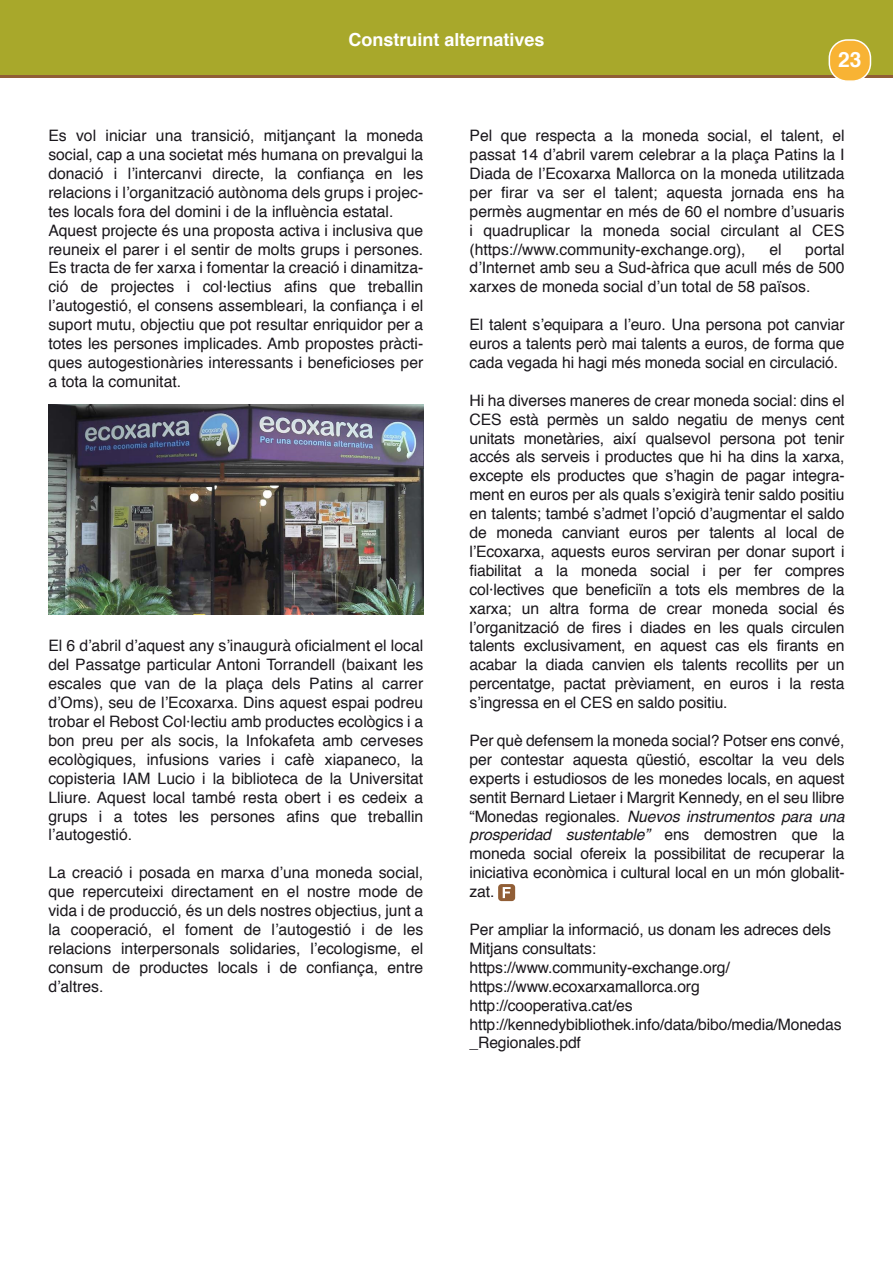
<style>
.page{position:relative;width:893px;height:1263px;background:#fff}
.page>*{position:absolute;margin:0;border:0;box-sizing:border-box;transform-origin:0 0}
.t1{font:700 21px "Helvetica";color:#fff}
.t2{font:700 18px "Helvetica";color:#fff}
.t3{font:15.75px/18.9px "Helvetica";color:#1a171c;text-align:justify}
.s1{font-style:italic}
</style>
<div class="page">
<svg style="left:0;top:74px;width:893px;height:4px;background:#967033"></svg>
<div style="left:0;top:0;width:893px;height:74px;background:#a8a82b"></div>
<div style="left:829px;top:40px;width:41px;height:41px;background:#f8b334;border-radius:18px"></div>
<div style="left:829px;top:39px;width:42px;height:43px;border:2px solid #fff;border-radius:18px"></div>
<div style="left:498px;top:884px;width:17px;height:17px;background:#915e36;border-radius:3px"></div>
<svg style="left:503px;top:887px;width:8px;height:11px"></svg>
<img style="left:48px;top:404px;width:375px;height:211px">
<p class="t2" style="left:348px;top:26px;width:198px">Construint alternatives</p>
<h1 class="t1" style="left:838px;top:42px;width:25px">23</h1>
<p class="t3" style="left:48px;top:127px;width:376px;text-align:left">Es vol iniciar una transició, mitjançant la moneda social, cap a una societat més humana on prevalgui la donació i l’intercanvi directe, la confiança en les relacions i l’organització autònoma dels grups i projec&shy;tes locals fora del domini i de la influència estatal.<br>Aquest projecte és una proposta activa i inclusiva que reuneix el parer i el sentir de molts grups i persones.<br>Es tracta de fer xarxa i fomentar la creació i dinamitza&shy;ció de projectes i col·lectius afins que treballin l’autogestió, el consens assembleari, la confiança i el suport mutu, objectiu que pot resultar enriquidor per a totes les persones implicades. Amb propostes pràcti&shy;ques autogestionàries interessants i beneficioses per a tota la comunitat.</p>
<p class="t3" style="left:48px;top:637px;width:376px">El 6 d’abril d’aquest any s’inaugurà oficialment el local del Passatge particular Antoni Torrandell (baixant les escales que van de la plaça dels Patins al carrer d’Oms), seu de l’Ecoxarxa. Dins aquest espai podreu trobar el Rebost Col·lectiu amb productes ecològics i a bon preu per als socis, la Infokafeta amb cerveses ecològiques, infusions varies i cafè xiapaneco, la copisteria IAM Lucio i la biblioteca de la Universitat Lliure. Aquest local també resta obert i es cedeix a grups i a totes les persones afins que treballin l’autogestió.</p>
<p class="t3" style="left:48px;top:864px;width:376px">La creació i posada en marxa d’una moneda social, que repercuteixi directament en el nostre mode de vida i de producció, és un dels nostres objectius, junt a la cooperació, el foment de l’autogestió i de les relacions interpersonals solidaries, l’ecologisme, el consum de productes locals i de confiança, entre d’altres.</p>
<p class="t3" style="left:470px;top:127px;width:376px">Pel que respecta a la moneda social, el talent, el passat 14 d’abril varem celebrar a la plaça Patins la I Diada de l’Ecoxarxa Mallorca on la moneda utilitzada per firar va ser el talent; aquesta jornada ens ha permès augmentar en més de 60 el nombre d’usuaris i quadruplicar la moneda social circulant al CES (https://www.community-exchange.org),</p>
<p class="t3" style="left:470px;top:240px;width:376px;text-indent:336px">portal d’Internet amb seu a Sud-àfrica que acull més de 500 xarxes de moneda social d’un total de 58 països.</p>
<p class="t3" style="left:470px;top:316px;width:376px">El talent s’equipara a l’euro. Una persona pot canviar euros a talents però mai talents a euros, de forma que cada vegada hi hagi més moneda social en circulació.</p>
<p class="t3" style="left:470px;top:391px;width:376px">Hi ha diverses maneres de crear moneda social: dins el CES està permès un saldo negatiu de menys cent unitats monetàries, així qualsevol persona pot tenir accés als serveis i productes que hi ha dins la xarxa, excepte els productes que s’hagin de pagar integra&shy;ment en euros per als quals s’exigirà tenir saldo positiu en talents; també s’admet l’opció d’augmentar el saldo de moneda canviant euros per talents al local de l’Ecoxarxa, aquests euros serviran per donar suport i fiabilitat a la moneda social i per fer compres col·lectives que beneficiïn a tots els membres de la xarxa; un altra forma de crear moneda social és l’organització de fires i diades en les quals circulen talents exclusivament, en aquest cas els firants en acabar la diada canvien els talents recollits per un percentatge, pactat prèviament, en euros i la resta s’ingressa en el CES en saldo positiu.</p>
<p class="t3" style="left:470px;top:731px;width:376px">Per què defensem la moneda social? Potser ens convé, per contestar aquesta qüestió, escoltar la veu dels experts i estudiosos de les monedes locals, en aquest sentit Bernard Lietaer i Margrit Kennedy, en el seu llibre “Monedas regionales. <span class="s1">Nuevos instrumentos para una prosperidad sustentable”</span> ens demostren que la moneda social ofereix la possibilitat de recuperar la iniciativa econòmica i cultural local en un món globalit&shy;zat.</p>
<p class="t3" style="left:470px;top:920px;width:373px;text-align:left">Per ampliar la informació, us donam les adreces dels Mitjans consultats: https://www.community-exchange.org/ https://www.ecoxarxamallorca.org http://cooperativa.cat/es http://kennedybibliothek.info/data/bibo/media/Monedas _Regionales.pdf</p>
<p class="t3" style="left:769px;top:240px;width:14px">el</p>
</div>
